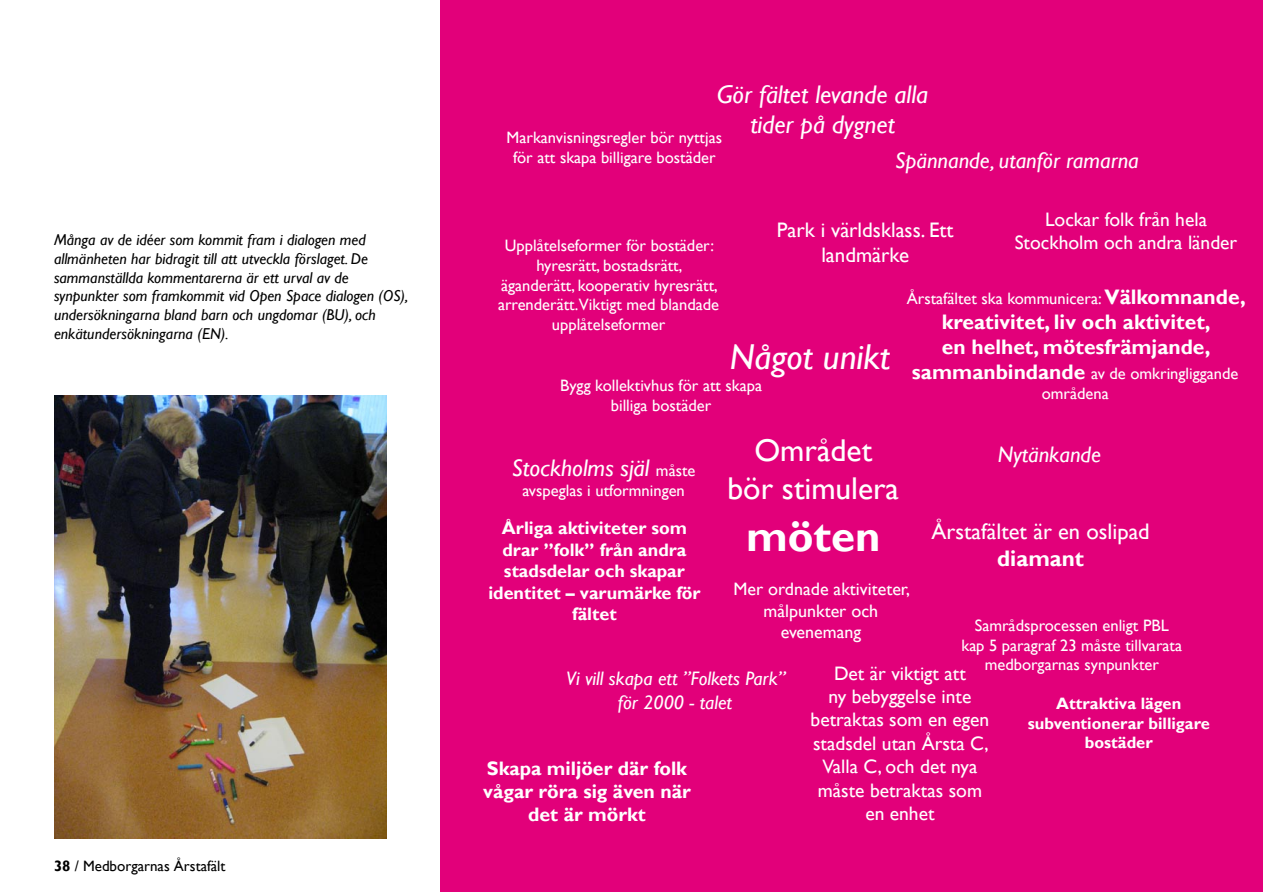
<style>
.page{position:relative;width:1263px;height:893px;background:#fff}
.page>*{position:absolute;margin:0;border:0;box-sizing:border-box;transform-origin:0 0}
.t1{font:700 43.5px "Gill Sans";color:#fff}
.t2{font:italic 36px "Gill Sans";color:#fff}
.t3{font:31.5px/37.8px "Gill Sans";color:#fff;text-align:center}
.t4{font:italic 25.5px/30.6px "Gill Sans";color:#fff;text-align:center}
.t5{font:italic 24px "Gill Sans";color:#fff}
.t6{font:italic 22.5px "Gill Sans";color:#fff}
.t7{font:22.5px "Gill Sans";color:#fff}
.t8{font:700 22.5px "Gill Sans";color:#fff}
.t9{font:700 21px/25.2px "Gill Sans";color:#fff}
.t10{font:21px/25.2px "Gill Sans";color:#fff;text-align:center}
.t11{font:19.5px/23.4px "Gill Sans";color:#fff;text-align:center}
.t12{font:700 19.5px/23.4px "Gill Sans";color:#fff;text-align:center}
.t13{font:italic 19.5px/23.4px "Gill Sans";color:#fff;text-align:center}
.t14{font:700 18px/21.6px "Gill Sans";color:#fff;text-align:center}
.t15{font:18px/21.6px "Gill Sans";color:#fff;text-align:center}
.t16{font:16.5px/19.8px "Gill Sans";color:#fff;text-align:center}
.t17{font:700 16.5px/19.8px "Gill Sans";color:#fff;text-align:center}
.t18{font:italic 15.75px/18.9px "Gill Sans";color:#000}
.t19{font:15px "Gill Sans";color:#000}
.s1{font-weight:700;font-size:21px}
.s2{font-weight:700}
.s3{font-style:normal;font-size:16.5px}
</style>
<div class="page">
<div style="left:440px;top:1px;width:822px;height:891px;background:#e2007a"></div>
<img style="left:54px;top:395px;width:333px;height:444px">
<h3 class="t4" style="left:717px;top:79px;width:212px">Gör fältet levande alla tider på dygnet</h3>
<p class="t16" style="left:506px;top:128px;width:217px">Markanvisningsregler bör nyttjas för att skapa billigare bostäder</p>
<h3 class="t6" style="left:895px;top:147px;width:245px">Spännande, utanför ramarna</h3>
<p class="t11" style="left:1015px;top:208px;width:224px">Lockar folk från hela<br>Stockholm och andra länder</p>
<p class="t18" style="left:54px;top:230px;width:356px">Många av de idéer som kommit fram i dialogen med allmänheten har bidragit till att utveckla förslaget. De sammanställda kommentarerna är ett urval av de synpunkter som framkommit vid Open Space dialogen (OS), undersökningarna bland barn och ungdomar (BU), och enkätundersökningarna (EN).</p>
<p class="t10" style="left:777px;top:217px;width:178px">Park i världsklass. Ett landmärke</p>
<h2 class="t2" style="left:730px;top:336px;width:162px">Något unikt</h2>
<p class="t16" style="left:498px;top:235px;width:223px">Upplåtelseformer för bostäder: hyresrätt, bostadsrätt, äganderätt, kooperativ hyresrätt, arrenderätt.Viktigt med blandade upplåtelseformer</p>
<p class="t16" style="left:907px;top:288px;width:340px">Årstafältet ska kommunicera: <span class="s1">Välkomnande,</span></p>
<p class="t9" style="left:942px;top:309px;width:270px">kreativitet, liv och aktivitet, en helhet, mötesfrämjande,</p>
<p class="t16" style="left:912px;top:364px;width:328px"><span class="s1">sammanbindande</span> av de omkringliggande områdena</p>
<p class="t16" style="left:560px;top:376px;width:203px">Bygg kollektivhus för att skapa billiga bostäder</p>
<p class="t19" style="left:54px;top:857px;width:173px"><span class="s2">38</span> / Medborgarnas Årstafält</p>
<h3 class="t3" style="left:727px;top:431px;width:173px">Området<br>bör stimulera</h3>
<h1 class="t1" style="left:746px;top:511px;width:136px">möten</h1>
<h3 class="t6" style="left:998px;top:441px;width:105px">Nytänkande</h3>
<h3 class="t5" style="left:512px;top:454px;width:185px">Stockholms själ <span class="s3">måste</span></h3>
<p class="t16" style="left:522px;top:480px;width:164px">avspeglas i utformningen</p>
<h3 class="t7" style="left:931px;top:518px;width:220px">Årstafältet är en oslipad</h3>
<h3 class="t8" style="left:997px;top:545px;width:88px">diamant</h3>
<p class="t14" style="left:488px;top:517px;width:214px">Årliga aktiviteter som drar ”folk” från andra stadsdelar och skapar identitet – varumärke för fältet</p>
<p class="t15" style="left:733px;top:578px;width:178px">Mer ordnade aktiviteter, målpunkter och evenemang</p>
<p class="t16" style="left:961px;top:615px;width:222px">Samrådsprocessen enligt PBL kap 5 paragraf 23 måste tillvarata medborgarnas synpunkter</p>
<p class="t11" style="left:810px;top:661px;width:180px">Det är viktigt att<br>ny bebyggelse inte betraktas som en egen stadsdel utan Årsta C,<br>Valla C, och det nya måste betraktas som en enhet</p>
<p class="t13" style="left:566px;top:667px;width:221px">Vi vill skapa ett ”Folkets Park” för 2000 - talet</p>
<p class="t17" style="left:1028px;top:693px;width:184px">Attraktiva lägen subventionerar billigare bostäder</p>
<p class="t12" style="left:483px;top:756px;width:209px">Skapa miljöer där folk vågar röra sig även när det är mörkt</p>
</div>
